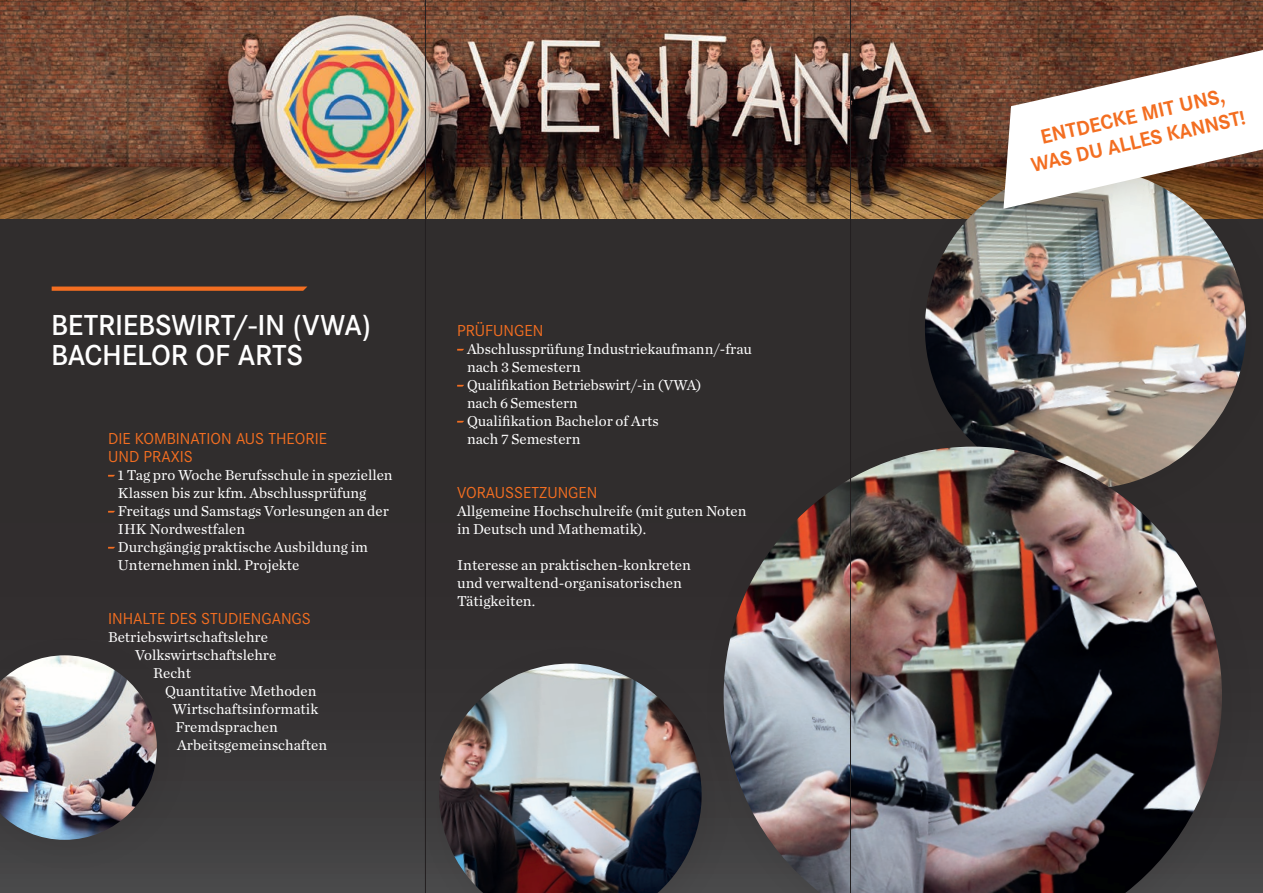
<style>
.page{position:relative;width:1263px;height:893px;background:#fff}
.page>*{position:absolute;margin:0;border:0;box-sizing:border-box;transform-origin:0 0}
.Headline_Weiß{font:600 30px "Corporate S";letter-spacing:-.01em;color:#fff}
.Zitate{font:700 21px/25.5px "Corporate S";color:#f36e21;text-align:center}
.Subheadline{font:16.5px/18px "Corporate S";color:#f36e21}
.Aufzählung{font:15px/18px "Chronicle Text G1";color:#fff}
.Fließtext_Weiß{font:15px/18px "Chronicle Text G1";color:#fff}
</style>
<div class="page">
<div style="left:0;top:219px;width:1263px;height:674px;background:linear-gradient(to bottom,#2b2727,#3e3c3d)"></div>
<img style="left:0;top:0;width:1263px;height:219px">
<div style="left:903px;top:146px;width:360px;height:377px;background:#231f20;opacity:.15"></div>
<img style="left:925px;top:168px;width:321px;height:256px">
<div style="left:0;top:634px;width:191px;height:240px;background:#3b393a"></div>
<img style="left:0;top:655px;width:157px;height:185px">
<div style="left:701px;top:424px;width:555px;height:469px;background:#231f20;opacity:.15"></div>
<img style="left:724px;top:447px;width:498px;height:446px">
<div style="left:417px;top:642px;width:318px;height:251px;background:#231f20;opacity:.15"></div>
<img style="left:429px;top:663px;width:278px;height:230px">
<svg style="left:457px;top:349px;width:7px;height:2px"></svg>
<svg style="left:457px;top:385px;width:7px;height:2px"></svg>
<svg style="left:457px;top:421px;width:7px;height:2px"></svg>
<svg style="left:108px;top:475px;width:7px;height:2px"></svg>
<svg style="left:108px;top:511px;width:7px;height:2px"></svg>
<svg style="left:108px;top:547px;width:7px;height:2px"></svg>
<svg style="left:52px;top:287px;width:255px;height:4px"></svg>
<div style="left:982px;top:23px;width:281px;height:218px;background:#231f20;opacity:.15"></div>
<svg style="left:1003px;top:50px;width:260px;height:159px"></svg>
<hr style="left:425px;top:0;width:1px;height:893px;background:#231f20">
<hr style="left:850px;top:0;width:1px;height:893px;background:#231f20">
<p class="Headline_Weiß" style="left:51px;top:308px;width:321px">BETRIEBSWIRT/-IN (VWA)</p>
<p class="Headline_Weiß" style="left:51px;top:338px;width:254px">BACHELOR OF ARTS</p>
<p class="Subheadline" style="left:108px;top:429px;width:220px">DIE KOMBINATION AUS THEORIE<br>UND PRAXIS</p>
<p class="Aufzählung" style="left:118px;top:465px;width:276px">1 Tag pro Woche Berufsschule in speziellen<br>Klassen bis zur kfm. Abschlussprüfung</p>
<p class="Aufzählung" style="left:118px;top:501px;width:272px">Freitags und Samstags Vorlesungen an der<br>IHK Nordwestfalen</p>
<p class="Aufzählung" style="left:118px;top:537px;width:251px">Durchgängig praktische Ausbildung im<br>Unternehmen inkl. Projekte</p>
<p class="Subheadline" style="left:108px;top:609px;width:204px">INHALTE DES STUDIENGANGS</p>
<p class="Fließtext_Weiß" style="left:108px;top:627px;width:161px">Betriebswirtschaftslehre</p>
<p class="Fließtext_Weiß" style="left:135px;top:645px;width:143px">Volkswirtschaftslehre</p>
<p class="Fließtext_Weiß" style="left:153px;top:663px;width:40px">Recht</p>
<p class="Fließtext_Weiß" style="left:165px;top:681px;width:153px">Quantitative Methoden</p>
<p class="Fließtext_Weiß" style="left:173px;top:699px;width:147px">Wirtschaftsinformatik</p>
<p class="Fließtext_Weiß" style="left:176px;top:717px;width:104px">Fremdsprachen</p>
<p class="Fließtext_Weiß" style="left:177px;top:735px;width:152px">Arbeitsgemeinschaften</p>
<p class="Subheadline" style="left:457px;top:321px;width:88px">PRÜFUNGEN</p>
<p class="Aufzählung" style="left:467px;top:339px;width:287px">Abschlussprüfung Industriekaufmann/-frau nach 3 Semestern</p>
<p class="Aufzählung" style="left:467px;top:375px;width:236px">Qualifikation Betriebswirt/-in (VWA) nach 6 Semestern</p>
<p class="Aufzählung" style="left:467px;top:411px;width:193px">Qualifikation Bachelor of Arts nach 7 Semestern</p>
<p class="Subheadline" style="left:457px;top:483px;width:142px">VORAUSSETZUNGEN</p>
<p class="Fließtext_Weiß" style="left:457px;top:501px;width:291px">Allgemeine Hochschulreife (mit guten Noten in Deutsch und Mathematik).</p>
<p class="Fließtext_Weiß" style="left:457px;top:555px;width:235px">Interesse an praktischen-konkreten und verwaltend-organisatorischen<br>Tätigkeiten.</p>
<p class="Zitate" style="left:1023px;top:129px;width:220px;rotate:-13deg">ENTDECKE MIT UNS,<br>WAS DU ALLES KANNST!</p>
</div>
